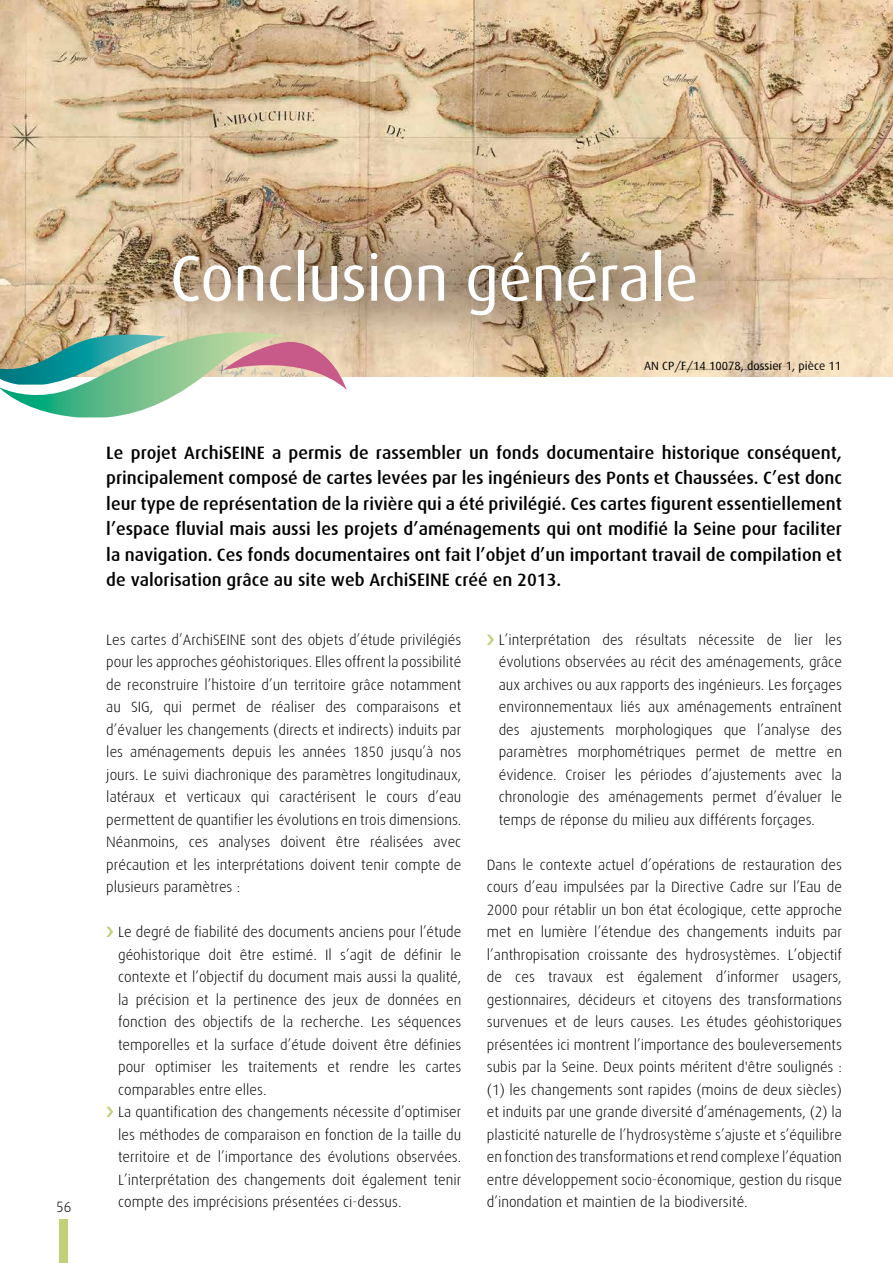
<style>
.page{position:relative;width:893px;height:1263px;background:#fff}
.page>*{position:absolute;margin:0;border:0;box-sizing:border-box;transform-origin:0 0}
.t1{font:64.5px "Dax";letter-spacing:-.01em;color:#fff}
.t2{font:500 18px/25.5px "Dax";color:#000;text-align:justify}
.t3{font:300 15px/22.5px "Dax";color:#000;text-align:justify}
.t4{font:12px "Dax";color:#000}
</style>
<div class="page">
<div style="left:60px;top:1219px;width:8px;height:44px;background:#c3d078"></div>
<img style="left:0;top:0;width:893px;height:377px">
<svg style="left:0;top:332px;width:347px;height:85px"></svg>
<p class="t3" style="left:56px;top:1196px;width:17px">56</p>
<h1 class="t1" style="left:170px;top:243px;width:530px">Conclusion générale</h1>
<p class="t4" style="left:644px;top:359px;width:199px">AN CP/F/14 10078, dossier 1, pièce 11</p>
<p class="t2" style="left:106px;top:440px;width:737px">Le projet ArchiSEINE a permis de rassembler un fonds documentaire historique conséquent, principalement composé de cartes levées par les ingénieurs des Ponts et Chaussées. C’est donc leur type de représentation de la rivière qui a été privilégié. Ces cartes figurent essentiellement l’espace fluvial mais aussi les projets d’aménagements qui ont modifié la Seine pour faciliter la navigation. Ces fonds documentaires ont fait l’objet d’un important travail de compilation et de valorisation grâce au site web ArchiSEINE créé en 2013.</p>
<p class="t3" style="left:106px;top:628px;width:357px">Les cartes d’ArchiSEINE sont des objets d’étude privilégiés pour les approches géohistoriques. Elles offrent la possibilité de reconstruire l’histoire d’un territoire grâce notamment au SIG, qui permet de réaliser des comparaisons et d’évaluer les changements (directs et indirects) induits par les aménagements depuis les années 1850 jusqu’à nos jours. Le suivi diachronique des paramètres longitudinaux, latéraux et verticaux qui caractérisent le cours d’eau permettent de quantifier les évolutions en trois dimensions.<br>Néanmoins, ces analyses doivent être réalisées avec précaution et les interprétations doivent tenir compte de plusieurs paramètres :</p>
<p class="t3" style="left:118px;top:921px;width:345px;text-align:left">Le degré de fiabilité des documents anciens pour l’étude géohistorique doit être estimé. Il s’agit de définir le contexte et l’objectif du document mais aussi la qualité, la précision et la pertinence des jeux de données en fonction des objectifs de la recherche. Les séquences temporelles et la surface d’étude doivent être définies pour optimiser les traitements et rendre les cartes comparables entre elles.<br>La quantification des changements nécessite d’optimiser les méthodes de comparaison en fonction de la taille du territoire et de l’importance des évolutions observées.<br>L’interprétation des changements doit également tenir compte des imprécisions présentées ci-dessus.</p>
<p class="t3" style="left:499px;top:628px;width:345px">L’interprétation des résultats nécessite de lier les évolutions observées au récit des aménagements, grâce aux archives ou aux rapports des ingénieurs. Les forçages environnementaux liés aux aménagements entraînent des ajustements morphologiques que l’analyse des paramètres morphométriques permet de mettre en évidence. Croiser les périodes d’ajustements avec la chronologie des aménagements permet d’évaluer le temps de réponse du milieu aux différents forçages.</p>
<p class="t3" style="left:487px;top:853px;width:357px">Dans le contexte actuel d’opérations de restauration des cours d’eau impulsées par la Directive Cadre sur l’Eau de 2000 pour rétablir un bon état écologique, cette approche met en lumière l’étendue des changements induits par l’anthropisation croissante des hydrosystèmes. L’objectif de ces travaux est également d’informer usagers, gestionnaires, décideurs et citoyens des transformations survenues et de leurs causes. Les études géohistoriques présentées ici montrent l’importance des bouleversements subis par la Seine. Deux points méritent d'être soulignés : (1) les changements sont rapides (moins de deux siècles) et induits par une grande diversité d’aménagements, (2) la plasticité naturelle de l’hydrosystème s’ajuste et s’équilibre en fonction des transformations et rend complexe l’équation entre développement socio-économique, gestion du risque d’inondation et maintien de la biodiversité.</p>
</div>
